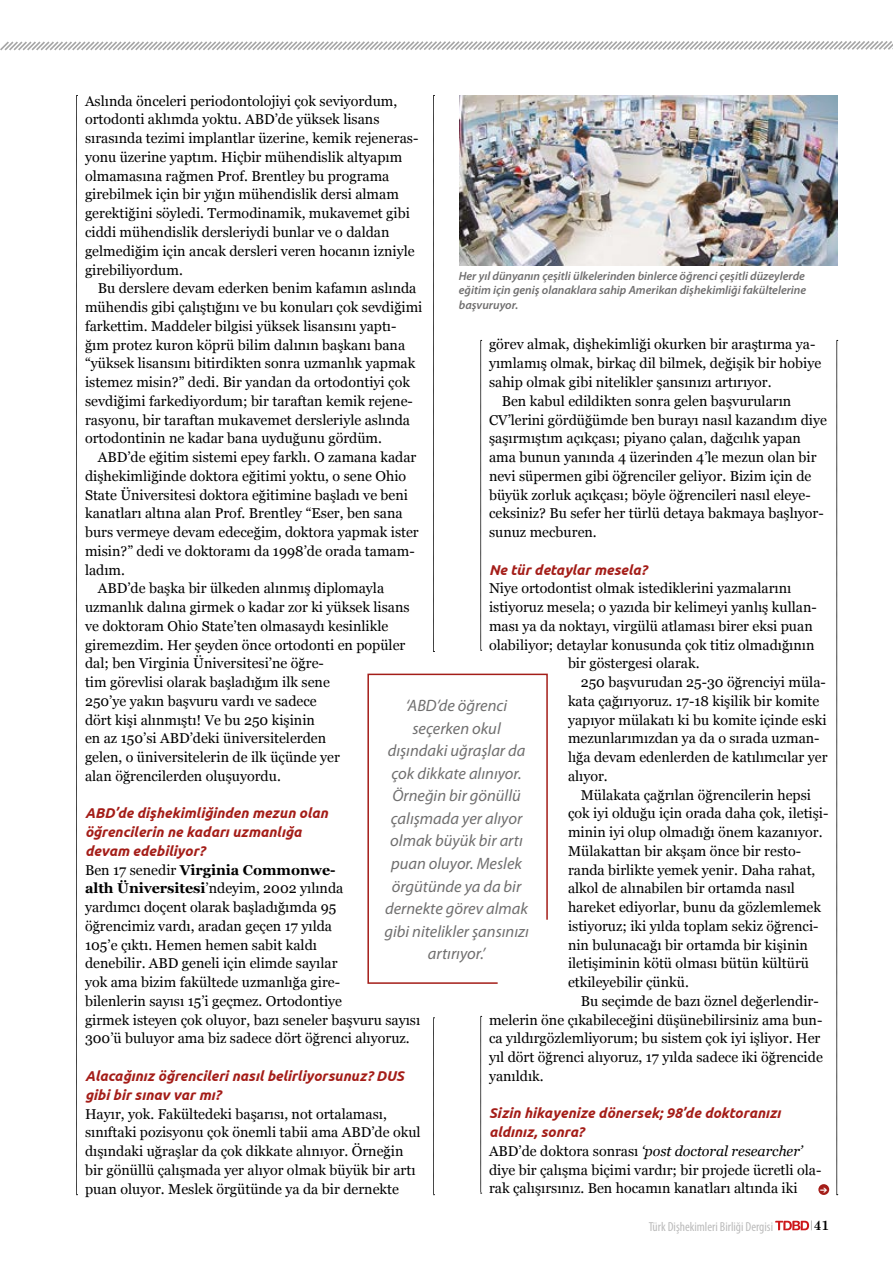
<style>
.page{position:relative;width:893px;height:1263px;background:#fff}
.page>*{position:absolute;margin:0;border:0;box-sizing:border-box;transform-origin:0 0}
.t1{font:italic 16.5px/22.5px "Myriad Pro";color:#706f6f;text-align:center}
.t2{font:14.25px/18.8px "Georgia";color:#000}
.t3{font:italic 700 14.25px/18.8px "Ubuntu";color:#a41d18}
.t4{font:700 13.5px "Century Schoolbook";color:#000}
.t5{font:condensed 13.05px "Myriad Pro";color:#bcbcbc}
.t6{font:italic 600 12px/14.4px "Myriad Pro";color:#706f6f;text-align:justify}
.s1{font-weight:700}
.s2{font-style:italic}
</style>
<div class="page">
<svg style="left:0;top:41px;width:893px;height:10px"></svg>
<svg style="left:775px;top:1220px;width:37px;height:10px"></svg>
<div style="left:818px;top:1184px;width:11px;height:11px;background:#a41d18;border-radius:50%"></div>
<svg style="left:76px;top:95px;width:2px;height:1100px"></svg>
<svg style="left:433px;top:95px;width:1px;height:557px"></svg>
<svg style="left:480px;top:340px;width:2px;height:311px"></svg>
<svg style="left:836px;top:340px;width:2px;height:855px;background:#a2a2a2"></svg>
<img style="left:459px;top:95px;width:378px;height:171px">
<svg style="left:367px;top:673px;width:181px;height:311px"></svg>
<svg style="left:480px;top:1016px;width:2px;height:178px"></svg>
<svg style="left:433px;top:1017px;width:1px;height:178px"></svg>
<p class="t2" style="left:85px;top:91px;width:335px">Aslında önceleri periodontolojiyi çok seviyordum, ortodonti aklımda yoktu. ABD’de yüksek lisans sırasında tezimi implantlar üzerine, kemik rejeneras&shy;yonu üzerine yaptım. Hiçbir mühendislik altyapım olmamasına rağmen Prof. Brentley bu programa girebilmek için bir yığın mühendislik dersi almam gerektiğini söyledi. Termodinamik, mukavemet gibi ciddi mühendislik dersleriydi bunlar ve o daldan gelmediğim için ancak dersleri veren hocanın izniyle girebiliyordum.</p>
<p class="t2" style="left:85px;top:278px;width:339px;text-indent:13px">Bu derslere devam ederken benim kafamın aslında mühendis gibi çalıştığını ve bu konuları çok sevdiğimi farkettim. Maddeler bilgisi yüksek lisansını yaptı&shy;ğım protez kuron köprü bilim dalının başkanı bana “yüksek lisansını bitirdikten sonra uzmanlık yapmak istemez misin?” dedi. Bir yandan da ortodontiyi çok sevdiğimi farkediyordum; bir taraftan kemik rejene&shy;rasyonu, bir taraftan mukavemet dersleriyle aslında ortodontinin ne kadar bana uyduğunu gördüm.</p>
<p class="t2" style="left:98px;top:447px;width:320px">ABD’de eğitim sistemi epey farklı. O zamana kadar</p>
<p class="t2" style="left:85px;top:466px;width:323px">dişhekimliğinde doktora eğitimi yoktu, o sene Ohio</p>
<p class="t2" style="left:85px;top:485px;width:325px">State Üniversitesi doktora eğitimine başladı ve beni</p>
<p class="t2" style="left:85px;top:503px;width:319px">kanatları altına alan Prof. Brentley “Eser, ben sana</p>
<p class="t2" style="left:85px;top:522px;width:335px">burs vermeye devam edeceğim, doktora yapmak ister</p>
<p class="t2" style="left:85px;top:541px;width:331px">misin?” dedi ve doktoramı da 1998’de orada tamam-</p>
<p class="t2" style="left:85px;top:560px;width:42px">ladım.</p>
<p class="t2" style="left:98px;top:578px;width:288px">ABD’de başka bir ülkeden alınmış diplomayla</p>
<p class="t2" style="left:85px;top:597px;width:326px">uzmanlık dalına girmek o kadar zor ki yüksek lisans</p>
<p class="t2" style="left:85px;top:616px;width:305px">ve doktoram Ohio State’ten olmasaydı kesinlikle</p>
<p class="t2" style="left:85px;top:635px;width:322px">giremezdim. Her şeyden önce ortodonti en popüler</p>
<p class="t2" style="left:85px;top:653px;width:240px">dal; ben Virginia Üniversitesi’ne öğre-</p>
<p class="t2" style="left:85px;top:672px;width:246px">tim görevlisi olarak başladığım ilk sene</p>
<p class="t2" style="left:85px;top:691px;width:233px">250’ye yakın başvuru vardı ve sadece</p>
<p class="t2" style="left:85px;top:710px;width:231px">dört kişi alınmıştı! Ve bu 250 kişinin</p>
<p class="t2" style="left:85px;top:728px;width:243px">en az 150’si ABD’deki üniversitelerden</p>
<p class="t2" style="left:85px;top:747px;width:256px">gelen, o üniversitelerin de ilk üçünde yer</p>
<p class="t2" style="left:85px;top:766px;width:197px">alan öğrencilerden oluşuyordu.</p>
<p class="t3" style="left:85px;top:804px;width:244px">ABD’de dişhekimliğinden mezun olan öğrencilerin ne kadarı uzmanlığa devam edebiliyor?</p>
<p class="t2" style="left:85px;top:860px;width:337px">Ben 17 senedir <span class="s1">Virginia Commonwe-<br>alth Üniversitesi</span>’ndeyim, 2002 yılında<br>yardımcı doçent olarak başladığımda 95<br>öğrencimiz vardı, aradan geçen 17 yılda<br>105’e çıktı. Hemen hemen sabit kaldı<br>denebilir. ABD geneli için elimde sayılar<br>yok ama bizim fakültede uzmanlığa gire-<br>bilenlerin sayısı 15’i geçmez. Ortodontiye<br>girmek isteyen çok oluyor, bazı seneler başvuru sayısı 300’ü buluyor ama biz sadece dört öğrenci alıyoruz.</p>
<p class="t3" style="left:85px;top:1066px;width:321px">Alacağınız öğrencileri nasıl belirliyorsunuz? DUS gibi bir sınav var mı?</p>
<p class="t2" style="left:85px;top:1103px;width:337px">Hayır, yok. Fakültedeki başarısı, not ortalaması, sınıftaki pozisyonu çok önemli tabii ama ABD’de okul dışındaki uğraşlar da çok dikkate alınıyor. Örneğin bir gönüllü çalışmada yer alıyor olmak büyük bir artı puan oluyor. Meslek örgütünde ya da bir dernekte</p>
<p class="t6" style="left:459px;top:268px;width:349px">Her yıl dünyanın çeşitli ülkelerinden binlerce öğrenci çeşitli düzeylerde eğitim için geniş olanaklara sahip Amerikan dişhekimliği fakültelerine başvuruyor.</p>
<p class="t2" style="left:489px;top:335px;width:328px">görev almak, dişhekimliği okurken bir araştırma ya-</p>
<p class="t2" style="left:489px;top:353px;width:334px">yımlamış olmak, birkaç dil bilmek, değişik bir hobiye</p>
<p class="t2" style="left:489px;top:372px;width:284px">sahip olmak gibi nitelikler şansınızı artırıyor.</p>
<p class="t2" style="left:502px;top:391px;width:291px">Ben kabul edildikten sonra gelen başvuruların</p>
<p class="t2" style="left:489px;top:410px;width:339px">CV’lerini gördüğümde ben burayı nasıl kazandım diye</p>
<p class="t2" style="left:489px;top:428px;width:313px">şaşırmıştım açıkçası; piyano çalan, dağcılık yapan</p>
<p class="t2" style="left:489px;top:447px;width:329px">ama bunun yanında 4 üzerinden 4’le mezun olan bir</p>
<p class="t2" style="left:489px;top:466px;width:324px">nevi süpermen gibi öğrenciler geliyor. Bizim için de</p>
<p class="t2" style="left:489px;top:485px;width:323px">büyük zorluk açıkçası; böyle öğrencileri nasıl eleye-</p>
<p class="t2" style="left:489px;top:503px;width:336px">ceksiniz? Bu sefer her türlü detaya bakmaya başlıyor-</p>
<p class="t2" style="left:489px;top:522px;width:109px">sunuz mecburen.</p>
<p class="t3" style="left:489px;top:560px;width:159px">Ne tür detaylar mesela?</p>
<p class="t2" style="left:489px;top:578px;width:304px">Niye ortodontist olmak istediklerini yazmalarını</p>
<p class="t2" style="left:489px;top:597px;width:329px">istiyoruz mesela; o yazıda bir kelimeyi yanlış kullan-</p>
<p class="t2" style="left:489px;top:616px;width:325px">ması ya da noktayı, virgülü atlaması birer eksi puan</p>
<p class="t2" style="left:489px;top:635px;width:327px">olabiliyor; detaylar konusunda çok titiz olmadığının</p>
<p class="t2" style="left:568px;top:653px;width:133px">bir göstergesi olarak.</p>
<p class="t2" style="left:581px;top:672px;width:247px">250 başvurudan 25-30 öğrenciyi müla-</p>
<p class="t2" style="left:568px;top:691px;width:253px">kata çağırıyoruz. 17-18 kişilik bir komite</p>
<p class="t2" style="left:568px;top:710px;width:260px">yapıyor mülakatı ki bu komite içinde eski</p>
<p class="t2" style="left:568px;top:728px;width:253px">mezunlarımızdan ya da o sırada uzman-</p>
<p class="t2" style="left:568px;top:747px;width:261px">lığa devam edenlerden de katılımcılar yer</p>
<p class="t2" style="left:568px;top:766px;width:41px">alıyor.</p>
<p class="t2" style="left:581px;top:785px;width:232px">Mülakata çağrılan öğrencilerin hepsi</p>
<p class="t2" style="left:568px;top:803px;width:262px">çok iyi olduğu için orada daha çok, iletişi-</p>
<p class="t2" style="left:568px;top:822px;width:256px">minin iyi olup olmadığı önem kazanıyor.</p>
<p class="t2" style="left:568px;top:841px;width:235px">Mülakattan bir akşam önce bir resto-</p>
<p class="t2" style="left:568px;top:860px;width:249px">randa birlikte yemek yenir. Daha rahat,</p>
<p class="t2" style="left:568px;top:878px;width:229px">alkol de alınabilen bir ortamda nasıl</p>
<p class="t2" style="left:568px;top:897px;width:255px">hareket ediyorlar, bunu da gözlemlemek</p>
<p class="t2" style="left:568px;top:916px;width:252px">istiyoruz; iki yılda toplam sekiz öğrenci-</p>
<p class="t2" style="left:568px;top:935px;width:242px">nin bulunacağı bir ortamda bir kişinin</p>
<p class="t2" style="left:568px;top:953px;width:243px">iletişiminin kötü olması bütün kültürü</p>
<p class="t2" style="left:568px;top:972px;width:122px">etkileyebilir çünkü.</p>
<p class="t2" style="left:581px;top:991px;width:240px">Bu seçimde de bazı öznel değerlendir-</p>
<p class="t2" style="left:489px;top:1010px;width:335px">melerin öne çıkabileceğini düşünebilirsiniz ama bun-</p>
<p class="t2" style="left:489px;top:1028px;width:333px">ca yıldırgözlemliyorum; bu sistem çok iyi işliyor. Her</p>
<p class="t2" style="left:489px;top:1047px;width:335px">yıl dört öğrenci alıyoruz, 17 yılda sadece iki öğrencide</p>
<p class="t2" style="left:489px;top:1066px;width:56px">yanıldık.</p>
<p class="t3" style="left:489px;top:1104px;width:293px">Sizin hikayenize dönersek; 98’de doktoranızı aldınız, sonra?</p>
<p class="t2" style="left:489px;top:1141px;width:334px">ABD’de doktora sonrası <span class="s2">‘post doctoral researcher’ </span>diye bir çalışma biçimi vardır; bir projede ücretli ola&shy;rak çalışırsınız. Ben hocamın kanatları altında iki</p>
<p class="t5" style="left:649px;top:1218px;width:126px">Türk Dişhekimleri Birliği Dergisi</p>
<p class="t4" style="left:814px;top:1215px;width:17px">41</p>
<p class="t1" style="left:384px;top:694px;width:146px">‘ABD’de öğrenci seçerken okul dışındaki uğraşlar da çok dikkate alınıyor.<br>Örneğin bir gönüllü çalışmada yer alıyor olmak büyük bir artı puan oluyor. Meslek örgütünde ya da bir dernekte görev almak gibi nitelikler şansınızı artırıyor.’</p>
</div>
